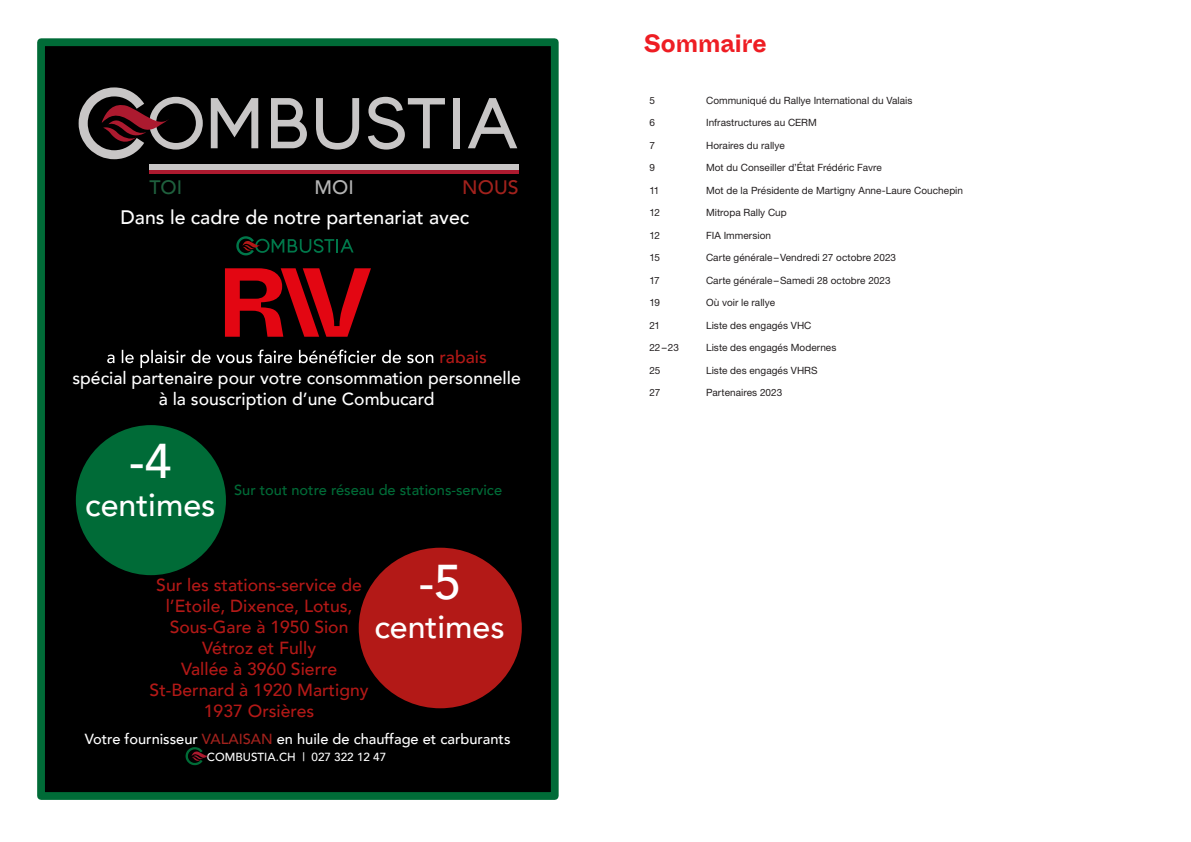
<style>
.page{position:relative;width:1191px;height:842px;background:#fff}
.page>*{position:absolute;margin:0;border:0;box-sizing:border-box;transform-origin:0 0}
.t1{font:500 48.7px "Avenir";color:#fff}
.t2{font:500 32.1px "Avenir";color:#fff}
.t3{font:700 25px "ABC Whyte Inktrap";color:#ee1d23}
.t4{font:500 19.5px "Avenir";color:#fff}
.t5{font:500 19.5px "Avenir";color:#a2221d}
.t6{font:500 19.5px "Avenir";color:#1f603d}
.t7{font:500 19.5px "Avenir";color:#b4b4b4}
.t8{font:500 17.5px/21px "Avenir";color:#b31917;text-align:center}
.t9{font:500 17.5px/21px "Avenir";color:#fff;text-align:center}
.t10{font:500 14.6px "Avenir";color:#fff}
.t11{font:500 14.6px "Avenir";color:#006b37}
.t12{font:500 11.7px "Avenir";color:#fff}
.t13{font:10px "Helvetica Neue LT Pro";letter-spacing:.005em;color:#231f20}
.s1{color:#a2221d}
</style>
<div class="page">
<div style="left:41px;top:42px;width:513px;height:754px;background:#000"></div>
<svg style="left:271px;top:98px;width:36px;height:50px"></svg>
<svg style="left:211px;top:98px;width:47px;height:50px"></svg>
<svg style="left:316px;top:98px;width:43px;height:52px"></svg>
<svg style="left:368px;top:97px;width:77px;height:53px"></svg>
<div style="left:453px;top:98px;width:7px;height:50px;background:#c8c6c6"></div>
<svg style="left:468px;top:98px;width:49px;height:50px"></svg>
<svg style="left:79px;top:87px;width:124px;height:72px"></svg>
<div style="left:149px;top:164px;width:370px;height:6px;background:#c8c6c6"></div>
<hr style="left:149px;top:170px;width:370px;height:4px;background:#ac1a2f">
<svg style="left:107px;top:350px;width:326px;height:18px"></svg>
<svg style="left:236px;top:236px;width:117px;height:19px"></svg>
<div style="left:76px;top:425px;width:150px;height:150px;background:#006b37;border-radius:50%"></div>
<div style="left:359px;top:548px;width:163px;height:160px;background:#b31917;border-radius:50%"></div>
<svg style="left:185px;top:747px;width:24px;height:18px"></svg>
<div style="left:37px;top:38px;width:521px;height:762px;border:8px solid #006b37"></div>
<svg style="left:225px;top:268px;width:146px;height:69px"></svg>
<h3 class="t6" style="left:149px;top:170px;width:34px">TOI</h3>
<h3 class="t7" style="left:314px;top:170px;width:41px">MOI</h3>
<h3 class="t5" style="left:462px;top:170px;width:58px">NOUS</h3>
<h3 class="t4" style="left:121px;top:200px;width:350px">Dans le cadre de notre partenariat avec</h3>
<h3 class="t8" style="left:439px;top:345px;width:49px">rabais</h3>
<h3 class="t9" style="left:72px;top:367px;width:450px">spécial partenaire pour votre consommation personnelle à la souscription d’une Combucard</h3>
<h1 class="t1" style="left:129px;top:419px;width:44px">-4</h1>
<h2 class="t2" style="left:85px;top:477px;width:132px">centimes</h2>
<h3 class="t11" style="left:234px;top:477px;width:269px">Sur tout notre réseau de stations-service</h3>
<h1 class="t1" style="left:419px;top:540px;width:44px">-5</h1>
<h2 class="t2" style="left:374px;top:599px;width:132px">centimes</h2>
<h3 class="t8" style="left:150px;top:574px;width:220px">Sur les stations-service de l’Etoile, Dixence, Lotus,<br>Sous-Gare à 1950 Sion<br>Vétroz et Fully<br>Vallée à 3960 Sierre<br>St-Bernard à 1920 Martigny<br>1937 Orsières</h3>
<h3 class="t10" style="left:85px;top:726px;width:427px">Votre fournisseur <span class="s1">VALAISAN</span> en huile de chauffage et carburants</h3>
<p class="t12" style="left:207px;top:747px;width:181px">COMBUSTIA.CH | 027 322 12 47</p>
<h3 class="t3" style="left:643px;top:27px;width:124px">Sommaire</h3>
<p class="t13" style="left:649px;top:94px;width:7px">5</p>
<p class="t13" style="left:706px;top:94px;width:208px">Communiqué du Rallye International du Valais</p>
<p class="t13" style="left:649px;top:116px;width:7px">6</p>
<p class="t13" style="left:706px;top:116px;width:112px">Infrastructures au CERM</p>
<p class="t13" style="left:649px;top:139px;width:7px">7</p>
<p class="t13" style="left:706px;top:139px;width:80px">Horaires du rallye</p>
<p class="t13" style="left:649px;top:161px;width:7px">9</p>
<p class="t13" style="left:706px;top:161px;width:177px">Mot du Conseiller d’État Frédéric Favre</p>
<p class="t13" style="left:649px;top:184px;width:12px">11</p>
<p class="t13" style="left:706px;top:184px;width:258px">Mot de la Présidente de Martigny Anne-Laure Couchepin</p>
<p class="t13" style="left:649px;top:206px;width:12px">12</p>
<p class="t13" style="left:706px;top:206px;width:82px">Mitropa Rally Cup</p>
<p class="t13" style="left:649px;top:229px;width:12px">12</p>
<p class="t13" style="left:706px;top:229px;width:67px">FIA Immersion</p>
<p class="t13" style="left:649px;top:251px;width:12px">15</p>
<p class="t13" style="left:706px;top:251px;width:191px">Carte générale–Vendredi 27 octobre 2023</p>
<p class="t13" style="left:649px;top:274px;width:12px">17</p>
<p class="t13" style="left:706px;top:274px;width:186px">Carte générale–Samedi 28 octobre 2023</p>
<p class="t13" style="left:649px;top:296px;width:12px">19</p>
<p class="t13" style="left:706px;top:296px;width:71px">Où voir le rallye</p>
<p class="t13" style="left:649px;top:319px;width:12px">21</p>
<p class="t13" style="left:706px;top:319px;width:107px">Liste des engagés VHC</p>
<p class="t13" style="left:649px;top:341px;width:31px">22–23</p>
<p class="t13" style="left:706px;top:341px;width:132px">Liste des engagés Modernes</p>
<p class="t13" style="left:649px;top:364px;width:12px">25</p>
<p class="t13" style="left:706px;top:364px;width:113px">Liste des engagés VHRS</p>
<p class="t13" style="left:649px;top:386px;width:12px">27</p>
<p class="t13" style="left:706px;top:386px;width:78px">Partenaires 2023</p>
</div>
